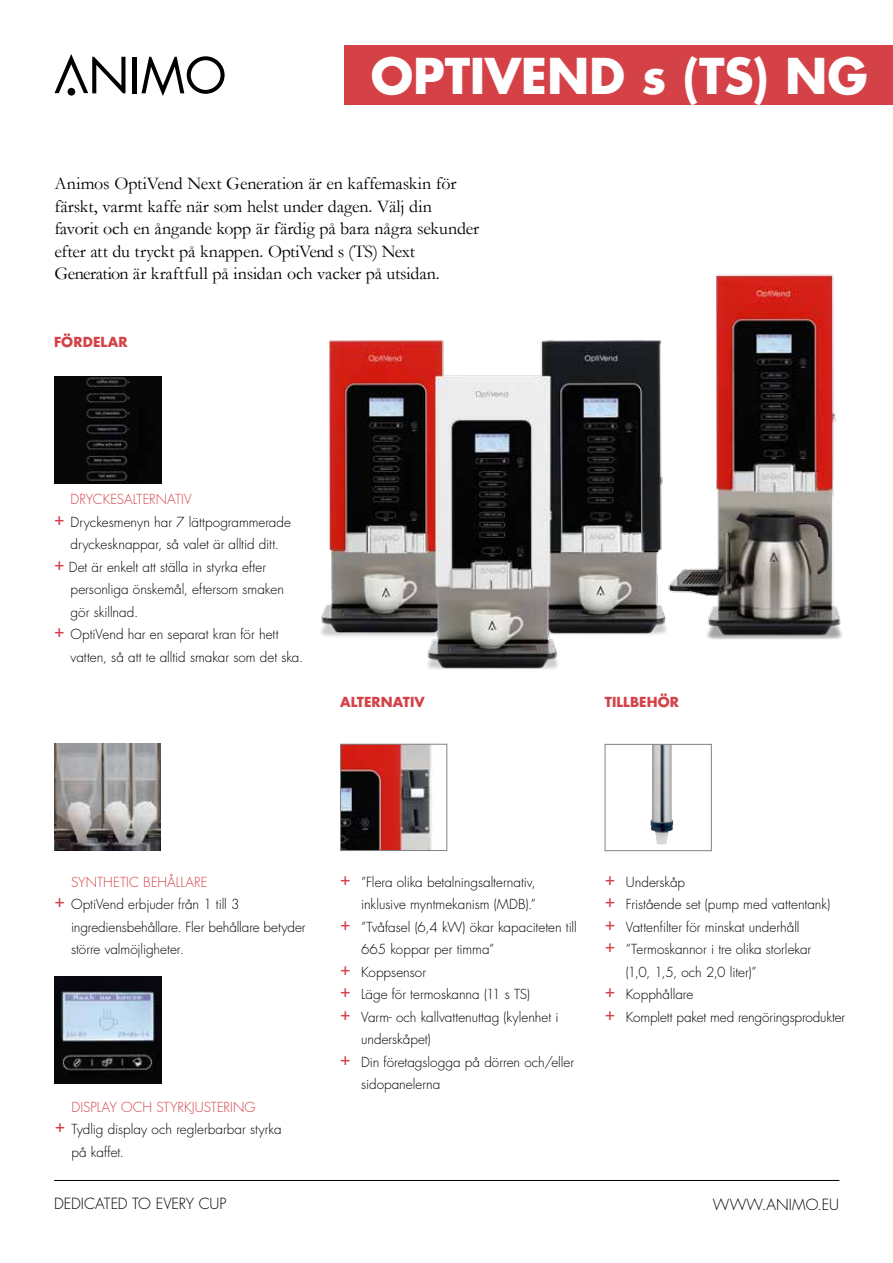
<style>
.page{position:relative;width:893px;height:1263px;background:#fff}
.page>*{position:absolute;margin:0;border:0;box-sizing:border-box;transform-origin:0 0}
.t1{font:700 48px "Futura Std";letter-spacing:-.005em;color:#fff}
.t2{font:18px/22.5px "Garamond";letter-spacing:-.01em;color:#000}
.t3{font:300 15px "Futura Std";color:#000}
.t4{font:300 13.5px "Futura Std";letter-spacing:-.005em;color:#000}
.t5{font:300 13.5px "Futura Std";letter-spacing:.005em;color:#d44248}
.t6{font:700 13.5px "Futura Std";letter-spacing:.005em;color:#d44248}
.s1{font-family:"Arial";font-weight:400;font-size:18px;color:#d44248}
</style>
<div class="page">
<div style="left:344px;top:45px;width:549px;height:60px;background:#d44248"></div>
<hr style="left:132px;top:57px;width:4px;height:36px;background:#000">
<svg style="left:142px;top:56px;width:83px;height:40px"></svg>
<svg style="left:55px;top:54px;width:70px;height:39px"></svg>
<div style="left:68px;top:88px;width:7px;height:8px;background:#000;border-radius:50%"></div>
<hr style="left:54px;top:1180px;width:785px;height:1px;background:#000101">
<img style="left:321px;top:340px;width:331px;height:329px">
<img style="left:342px;top:746px;width:90px;height:103px">
<div style="left:340px;top:744px;width:107px;height:107px;border:1px solid #808285"></div>
<img style="left:54px;top:744px;width:107px;height:106px">
<img style="left:54px;top:376px;width:107px;height:107px">
<img style="left:650px;top:746px;width:23px;height:99px">
<div style="left:605px;top:744px;width:106px;height:107px;border:1px solid #808285"></div>
<img style="left:652px;top:274px;width:190px;height:365px">
<img style="left:54px;top:976px;width:108px;height:107px">
<h1 class="t1" style="left:371px;top:44px;width:499px">OPTIVEND s (TS) NG</h1>
<p class="t2" style="left:54px;top:172px;width:426px">Animos OptiVend Next Generation är en kaffemaskin för färskt, varmt kaffe när som helst under dagen. Välj din favorit och en ångande kopp är färdig på bara några sekunder efter att du tryckt på knappen. OptiVend s (TS) Next Generation är kraftfull på insidan och vacker på utsidan.</p>
<p class="t6" style="left:54px;top:332px;width:75px">FÖRDELAR</p>
<p class="t5" style="left:71px;top:491px;width:122px">DRYCKESALTERNATIV</p>
<p class="t4" style="left:54px;top:513px;width:238px"><span class="s1">+</span> Dryckesmenyn har 7 lättpogrammerade</p>
<p class="t4" style="left:71px;top:536px;width:210px">dryckesknappar, så valet är alltid ditt.</p>
<p class="t4" style="left:54px;top:558px;width:213px"><span class="s1">+</span> Det är enkelt att ställa in styrka efter</p>
<p class="t4" style="left:71px;top:581px;width:215px">personliga önskemål, eftersom smaken</p>
<p class="t4" style="left:71px;top:603px;width:69px">gör skillnad.</p>
<p class="t4" style="left:54px;top:626px;width:226px"><span class="s1">+</span> OptiVend har en separat kran för hett</p>
<p class="t4" style="left:71px;top:648px;width:234px">vatten, så att te alltid smakar som det ska.</p>
<p class="t6" style="left:340px;top:692px;width:86px">ALTERNATIV</p>
<p class="t6" style="left:605px;top:692px;width:76px">TILLBEHÖR</p>
<p class="t5" style="left:71px;top:873px;width:138px">SYNTHETIC BEHÅLLARE</p>
<p class="t4" style="left:55px;top:896px;width:186px"><span class="s1">+</span> OptiVend erbjuder från 1 till 3</p>
<p class="t4" style="left:71px;top:918px;width:236px">ingrediensbehållare. Fler behållare betyder</p>
<p class="t4" style="left:71px;top:941px;width:114px">större valmöjligheter.</p>
<p class="t5" style="left:71px;top:1098px;width:186px">DISPLAY OCH STYRKJUSTERING</p>
<p class="t4" style="left:55px;top:1121px;width:228px"><span class="s1">+</span> Tydlig display och reglerbarbar styrka</p>
<p class="t4" style="left:71px;top:1143px;width:54px">på kaffet.</p>
<p class="t4" style="left:340px;top:873px;width:197px"><span class="s1">+</span> ”Flera olika betalningsalternativ,</p>
<p class="t4" style="left:361px;top:896px;width:177px">inklusive myntmekanism (MDB).”</p>
<p class="t4" style="left:340px;top:918px;width:238px"><span class="s1">+</span> ”Tvåfasel (6,4 kW) ökar kapaciteten till</p>
<p class="t4" style="left:361px;top:941px;width:135px">665 koppar per timma”</p>
<p class="t4" style="left:340px;top:963px;width:88px"><span class="s1">+</span> Koppsensor</p>
<p class="t4" style="left:340px;top:986px;width:191px"><span class="s1">+</span> Läge för termoskanna (11 s TS)</p>
<p class="t4" style="left:340px;top:1008px;width:220px"><span class="s1">+</span> Varm- och kallvattenuttag (kylenhet i</p>
<p class="t4" style="left:361px;top:1031px;width:71px">underskåpet)</p>
<p class="t4" style="left:340px;top:1053px;width:236px"><span class="s1">+</span> Din företagslogga på dörren och/eller</p>
<p class="t4" style="left:361px;top:1076px;width:81px">sidopanelerna</p>
<p class="t4" style="left:605px;top:873px;width:82px"><span class="s1">+</span> Underskåp</p>
<p class="t4" style="left:605px;top:896px;width:227px"><span class="s1">+</span> Fristående set (pump med vattentank)</p>
<p class="t4" style="left:605px;top:918px;width:196px"><span class="s1">+</span> Vattenfilter för minskat underhåll</p>
<p class="t4" style="left:605px;top:941px;width:208px"><span class="s1">+</span> ”Termoskannor i tre olika storlekar</p>
<p class="t4" style="left:626px;top:963px;width:133px">(1,0, 1,5, och 2,0 liter)”</p>
<p class="t4" style="left:605px;top:986px;width:90px"><span class="s1">+</span> Kopphållare</p>
<p class="t4" style="left:605px;top:1008px;width:242px"><span class="s1">+</span> Komplett paket med rengöringsprodukter</p>
<p class="t3" style="left:54px;top:1194px;width:174px">DEDICATED TO EVERY CUP</p>
<p class="t3" style="left:713px;top:1195px;width:128px">WWW.ANIMO.EU</p>
</div>
